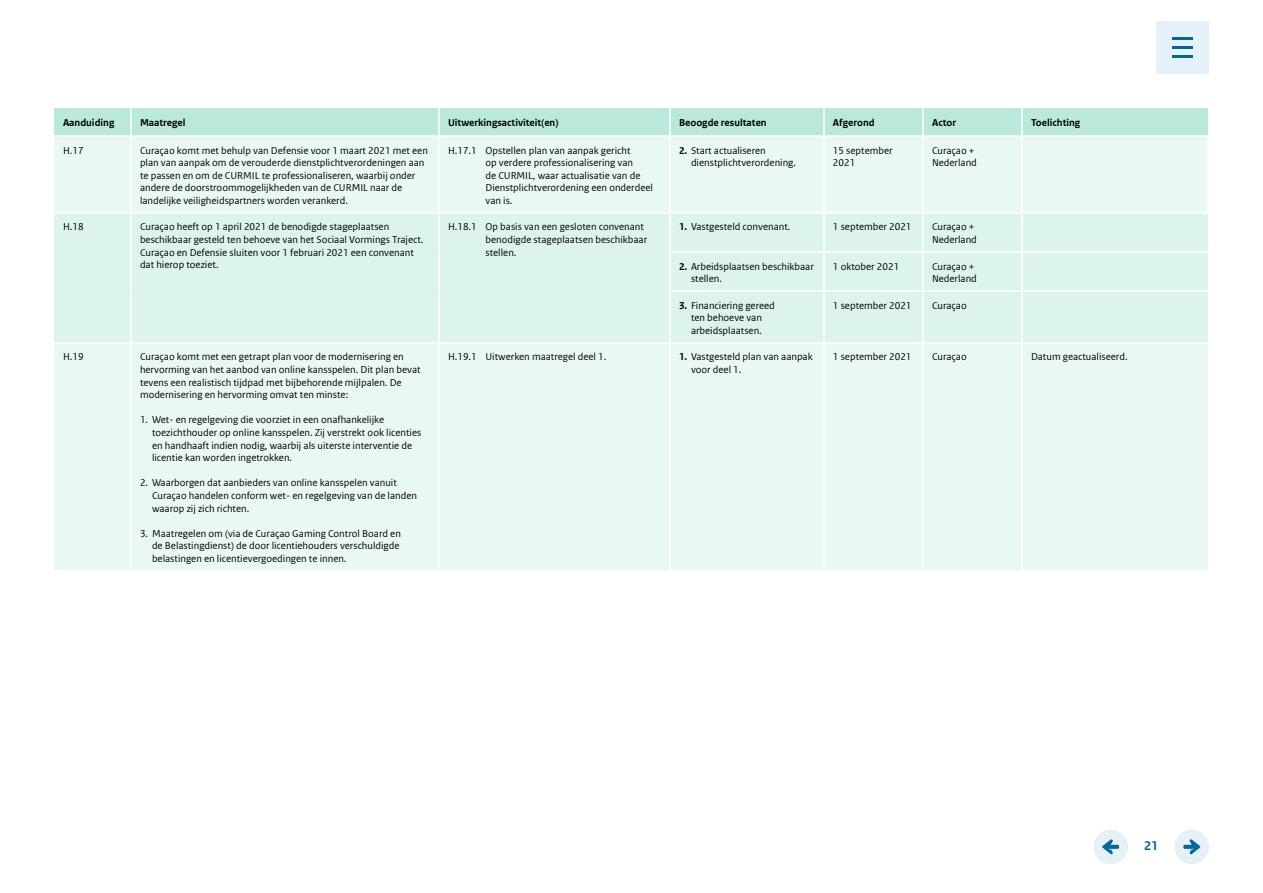
<style>
.page{position:relative;width:1263px;height:893px;background:#fff}
.page>*{position:absolute;margin:0;border:0;box-sizing:border-box;transform-origin:0 0}
.t1{font:700 13.5px "Rijksoverheid Sans Web Text";color:#01689b}
.Table_Bodycopy{font:10.5px/12.6px "Rijksoverheid Sans Web Text";color:#000}
.Table_Bodycopy_Tab{font:10.5px/12.6px "Rijksoverheid Sans Web Text";color:#000}
.Table_Heading_H2{font:700 10.5px "Rijksoverheid Sans Web Text";color:#000}
.s1{font-weight:700}
</style>
<div class="page">
<div style="left:1156px;top:21px;width:53px;height:53px;background:#e6f2f9"></div>
<hr style="left:1172px;top:37px;width:21px;height:3px;background:#01689b">
<hr style="left:1172px;top:55px;width:21px;height:3px;background:#01689b">
<hr style="left:1172px;top:46px;width:21px;height:3px;background:#01689b">
<div style="left:1174px;top:830px;width:35px;height:34px;background:#e6f0f5;border-radius:50%"></div>
<svg style="left:1183px;top:839px;width:17px;height:15px"></svg>
<div style="left:1093px;top:830px;width:35px;height:34px;background:#e6f0f5;border-radius:50%"></div>
<svg style="left:1102px;top:839px;width:17px;height:15px"></svg>
<div style="left:54px;top:108px;width:1154px;height:27px;background:#bae9db"></div>
<div style="left:54px;top:137px;width:1154px;height:433px;background:#eaf8f4"></div>
<div style="left:54px;top:214px;width:1154px;height:128px;background:#ddf4ed"></div>
<hr style="left:130px;top:108px;width:2px;height:27px;background:#fff">
<hr style="left:438px;top:108px;width:2px;height:27px;background:#fff">
<hr style="left:669px;top:108px;width:2px;height:27px;background:#fff">
<hr style="left:823px;top:108px;width:2px;height:27px;background:#fff">
<hr style="left:922px;top:108px;width:2px;height:27px;background:#fff">
<hr style="left:1021px;top:108px;width:2px;height:27px;background:#fff">
<hr style="left:130px;top:214px;width:2px;height:38px;background:#fff">
<hr style="left:438px;top:214px;width:2px;height:38px;background:#fff">
<hr style="left:669px;top:214px;width:2px;height:37px;background:#fff">
<hr style="left:823px;top:214px;width:2px;height:37px;background:#fff">
<hr style="left:922px;top:214px;width:2px;height:37px;background:#fff">
<hr style="left:1021px;top:214px;width:2px;height:37px;background:#fff">
<hr style="left:130px;top:252px;width:2px;height:39px;background:#fff">
<hr style="left:438px;top:252px;width:2px;height:39px;background:#fff">
<hr style="left:669px;top:253px;width:2px;height:37px;background:#fff">
<hr style="left:823px;top:253px;width:2px;height:37px;background:#fff">
<hr style="left:922px;top:253px;width:2px;height:37px;background:#fff">
<hr style="left:1021px;top:253px;width:2px;height:37px;background:#fff">
<hr style="left:130px;top:291px;width:2px;height:51px;background:#fff">
<hr style="left:438px;top:291px;width:2px;height:51px;background:#fff">
<hr style="left:669px;top:292px;width:2px;height:50px;background:#fff">
<hr style="left:823px;top:292px;width:2px;height:50px;background:#fff">
<hr style="left:922px;top:292px;width:2px;height:50px;background:#fff">
<hr style="left:1021px;top:292px;width:2px;height:50px;background:#fff">
<hr style="left:130px;top:344px;width:2px;height:226px;background:#fff">
<hr style="left:1022px;top:251px;width:186px;height:2px;background:#fff">
<hr style="left:1022px;top:290px;width:186px;height:2px;background:#fff">
<hr style="left:54px;top:342px;width:77px;height:2px;background:#fff">
<hr style="left:131px;top:342px;width:308px;height:2px;background:#fff">
<hr style="left:1022px;top:342px;width:186px;height:2px;background:#fff">
<hr style="left:669px;top:251px;width:155px;height:2px;background:#fff">
<hr style="left:824px;top:251px;width:99px;height:2px;background:#fff">
<hr style="left:923px;top:251px;width:99px;height:2px;background:#fff">
<hr style="left:669px;top:290px;width:155px;height:2px;background:#fff">
<hr style="left:824px;top:290px;width:99px;height:2px;background:#fff">
<hr style="left:923px;top:290px;width:99px;height:2px;background:#fff">
<hr style="left:439px;top:342px;width:231px;height:2px;background:#fff">
<hr style="left:438px;top:344px;width:2px;height:226px;background:#fff">
<hr style="left:670px;top:342px;width:154px;height:2px;background:#fff">
<hr style="left:669px;top:344px;width:2px;height:226px;background:#fff">
<hr style="left:824px;top:342px;width:99px;height:2px;background:#fff">
<hr style="left:823px;top:344px;width:2px;height:226px;background:#fff">
<hr style="left:923px;top:342px;width:99px;height:2px;background:#fff">
<hr style="left:922px;top:344px;width:2px;height:226px;background:#fff">
<hr style="left:1021px;top:344px;width:2px;height:226px;background:#fff">
<hr style="left:130px;top:137px;width:2px;height:75px;background:#fff">
<hr style="left:438px;top:137px;width:2px;height:75px;background:#fff">
<hr style="left:669px;top:137px;width:2px;height:75px;background:#fff">
<hr style="left:823px;top:137px;width:2px;height:75px;background:#fff">
<hr style="left:922px;top:137px;width:2px;height:75px;background:#fff">
<hr style="left:1021px;top:137px;width:2px;height:75px;background:#fff">
<hr style="left:1207px;top:137px;width:2px;height:75px;background:#fff">
<hr style="left:54px;top:212px;width:77px;height:2px;background:#fff">
<hr style="left:131px;top:212px;width:308px;height:2px;background:#fff">
<hr style="left:439px;top:212px;width:231px;height:2px;background:#fff">
<hr style="left:670px;top:212px;width:154px;height:2px;background:#fff">
<hr style="left:824px;top:212px;width:99px;height:2px;background:#fff">
<hr style="left:923px;top:212px;width:99px;height:2px;background:#fff">
<hr style="left:1022px;top:212px;width:187px;height:2px;background:#fff">
<h3 class="Table_Heading_H2" style="left:63px;top:116px;width:53px">Aanduiding</h3>
<h3 class="Table_Heading_H2" style="left:140px;top:116px;width:47px">Maatregel</h3>
<h3 class="Table_Heading_H2" style="left:448px;top:116px;width:112px">Uitwerkingsactiviteit(en)</h3>
<h3 class="Table_Heading_H2" style="left:679px;top:116px;width:89px">Beoogde resultaten</h3>
<h3 class="Table_Heading_H2" style="left:833px;top:116px;width:43px">Afgerond</h3>
<h3 class="Table_Heading_H2" style="left:932px;top:116px;width:26px">Actor</h3>
<h3 class="Table_Heading_H2" style="left:1031px;top:116px;width:51px">Toelichting</h3>
<p class="Table_Bodycopy" style="left:63px;top:144px;width:22px">H.17</p>
<p class="Table_Bodycopy" style="left:140px;top:144px;width:289px">Curaçao komt met behulp van Defensie voor 1 maart 2021 met een plan van aanpak om de verouderde dienstplichtverordeningen aan te passen en om de CURMIL te professionaliseren, waarbij onder andere de doorstroommogelijkheden van de CURMIL naar de landelijke veiligheidspartners worden verankerd.</p>
<p class="Table_Bodycopy_Tab" style="left:485px;top:144px;width:169px;text-indent:-38px">H.17.1 Opstellen plan van aanpak gericht<br>op verdere professionalisering van<br>de CURMIL, waar actualisatie van de<br>Dienstplichtverordening een onderdeel van is.</p>
<p class="Table_Bodycopy" style="left:691px;top:144px;width:107px;text-indent:-12px"><span class="s1">2.</span> Start actualiseren dienstplichtverordening.</p>
<p class="Table_Bodycopy" style="left:833px;top:144px;width:61px">15 september<br>2021</p>
<p class="Table_Bodycopy" style="left:932px;top:144px;width:46px">Curaçao +<br>Nederland</p>
<p class="Table_Bodycopy" style="left:63px;top:221px;width:22px">H.18</p>
<p class="Table_Bodycopy" style="left:140px;top:221px;width:285px">Curaçao heeft op 1 april 2021 de benodigde stageplaatsen beschikbaar gesteld ten behoeve van het Sociaal Vormings Traject.</p>
<p class="Table_Bodycopy" style="left:140px;top:246px;width:275px">Curaçao en Defensie sluiten voor 1 februari 2021 een convenant dat hierop toeziet.</p>
<p class="Table_Bodycopy_Tab" style="left:485px;top:221px;width:163px;text-indent:-38px">H.18.1 Op basis van een gesloten convenant benodigde stageplaatsen beschikbaar stellen.</p>
<p class="Table_Bodycopy" style="left:679px;top:221px;width:113px"><span class="s1">1.</span> Vastgesteld convenant.</p>
<p class="Table_Bodycopy" style="left:833px;top:221px;width:80px">1 september 2021</p>
<p class="Table_Bodycopy" style="left:932px;top:221px;width:46px">Curaçao +<br>Nederland</p>
<p class="Table_Bodycopy" style="left:691px;top:260px;width:124px;text-indent:-12px"><span class="s1">2.</span> Arbeidsplaatsen beschikbaar stellen.</p>
<p class="Table_Bodycopy" style="left:833px;top:260px;width:68px">1 oktober 2021</p>
<p class="Table_Bodycopy" style="left:932px;top:260px;width:46px">Curaçao +<br>Nederland</p>
<p class="Table_Bodycopy" style="left:679px;top:299px;width:97px;text-align:center"><span class="s1">3.</span> Financiering gereed ten behoeve van arbeidsplaatsen.</p>
<p class="Table_Bodycopy" style="left:833px;top:299px;width:80px">1 september 2021</p>
<p class="Table_Bodycopy" style="left:932px;top:299px;width:36px">Curaçao</p>
<p class="Table_Bodycopy" style="left:63px;top:351px;width:22px">H.19</p>
<p class="Table_Bodycopy" style="left:140px;top:351px;width:282px">Curaçao komt met een getrapt plan voor de modernisering en hervorming van het aanbod van online kansspelen. Dit plan bevat tevens een realistisch tijdpad met bijbehorende mijlpalen. De modernisering en hervorming omvat ten minste:</p>
<p class="Table_Bodycopy" style="left:152px;top:414px;width:271px;text-indent:-12px">1. Wet- en regelgeving die voorziet in een onafhankelijke toezichthouder op online kansspelen. Zij verstrekt ook licenties en handhaaft indien nodig, waarbij als uiterste interventie de licentie kan worden ingetrokken.</p>
<p class="Table_Bodycopy" style="left:152px;top:477px;width:267px;text-indent:-12px">2. Waarborgen dat aanbieders van online kansspelen vanuit<br>Curaçao handelen conform wet- en regelgeving van de landen waarop zij zich richten.</p>
<p class="Table_Bodycopy" style="left:152px;top:527px;width:250px;text-indent:-12px">3. Maatregelen om (via de Curaçao Gaming Control Board en de Belastingdienst) de door licentiehouders verschuldigde belastingen en licentievergoedingen te innen.</p>
<p class="Table_Bodycopy_Tab" style="left:448px;top:351px;width:160px">H.19.1 Uitwerken maatregel deel 1.</p>
<p class="Table_Bodycopy" style="left:691px;top:351px;width:123px;text-indent:-12px"><span class="s1">1.</span> Vastgesteld plan van aanpak voor deel 1.</p>
<p class="Table_Bodycopy" style="left:833px;top:351px;width:80px">1 september 2021</p>
<p class="Table_Bodycopy" style="left:932px;top:351px;width:36px">Curaçao</p>
<p class="Table_Bodycopy" style="left:1031px;top:351px;width:98px">Datum geactualiseerd.</p>
<p class="t1" style="left:1144px;top:838px;width:16px">21</p>
</div>
